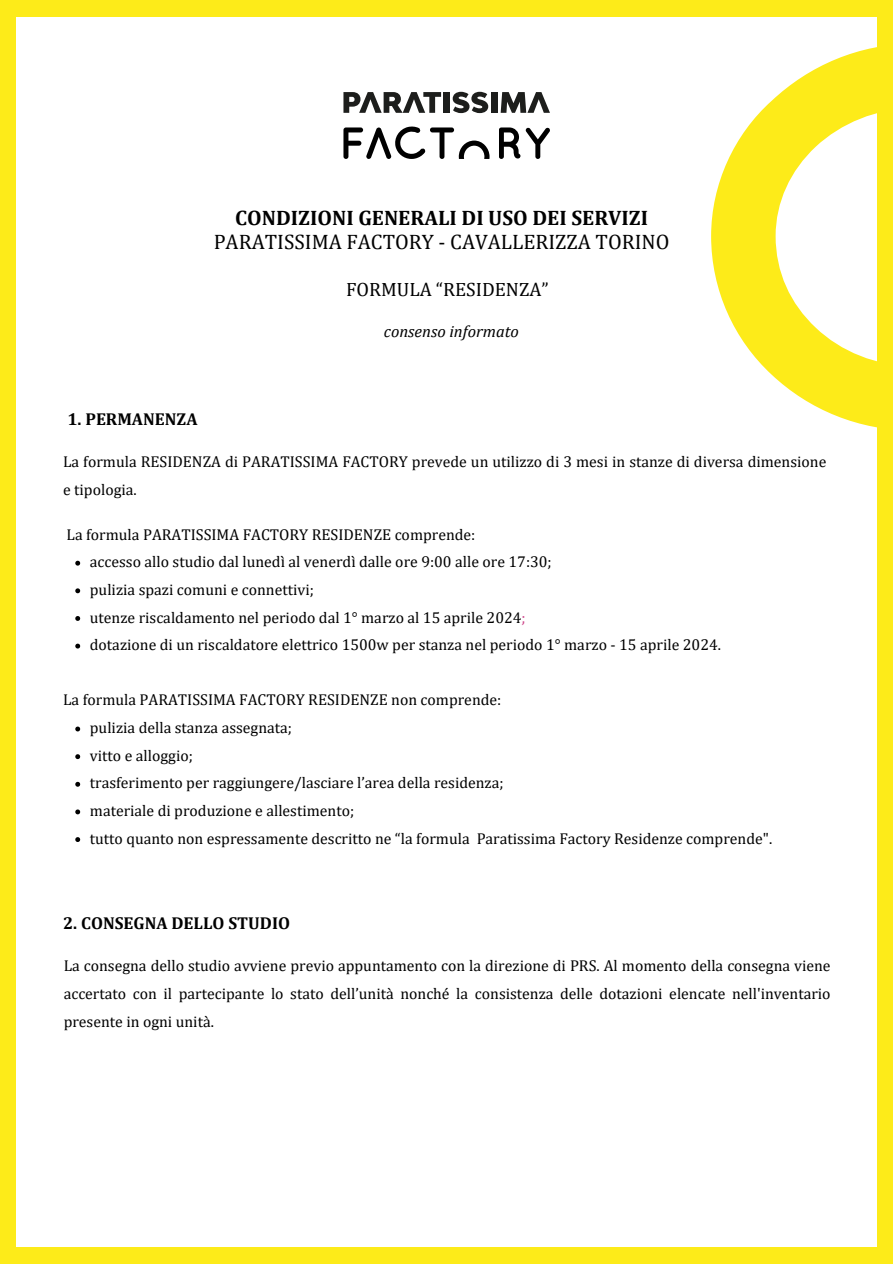
<style>
.page{position:relative;width:893px;height:1264px;background:#fff}
.page>*{position:absolute;margin:0;border:0;box-sizing:border-box;transform-origin:0 0}
.t1{font:21px/24.8px "Cambria";color:#000;text-align:center}
.t2{font:19.35px "Cambria";color:#000}
.t3{font:700 17.25px "Cambria";color:#000}
.t4{font:italic 16.5px "Cambria";color:#000}
.t5{font:15.75px/27.6px "Cambria";color:#000}
.s1{font-weight:700}
.s2{color:#ce468a}
</style>
<div class="page">
<div style="left:0;top:0;width:892px;height:1263px;background:#fdeb19"></div>
<div style="left:17px;top:17px;width:859px;height:1229px;background:#fff"></div>
<svg style="left:711px;top:44px;width:166px;height:386px"></svg>
<svg style="left:75px;top:560px;width:5px;height:5px"></svg>
<svg style="left:75px;top:588px;width:5px;height:5px"></svg>
<svg style="left:75px;top:616px;width:5px;height:5px"></svg>
<svg style="left:75px;top:643px;width:5px;height:5px"></svg>
<svg style="left:75px;top:726px;width:5px;height:5px"></svg>
<svg style="left:75px;top:754px;width:5px;height:5px"></svg>
<svg style="left:75px;top:781px;width:5px;height:5px"></svg>
<svg style="left:75px;top:809px;width:5px;height:5px"></svg>
<svg style="left:75px;top:837px;width:5px;height:5px"></svg>
<svg style="left:343px;top:126px;width:146px;height:33px"></svg>
<svg style="left:499px;top:127px;width:51px;height:32px"></svg>
<div style="left:443px;top:92px;width:6px;height:21px;background:#1d1e1c"></div>
<svg style="left:452px;top:92px;width:36px;height:21px"></svg>
<div style="left:491px;top:92px;width:6px;height:21px;background:#1d1e1c"></div>
<svg style="left:343px;top:92px;width:98px;height:21px"></svg>
<svg style="left:500px;top:92px;width:50px;height:21px"></svg>
<p class="t1" style="left:214px;top:204px;width:457px"><span class="s1">CONDIZIONI GENERALI DI USO DEI SERVIZI<br></span>PARATISSIMA FACTORY - CAVALLERIZZA TORINO</p>
<p class="t2" style="left:346px;top:277px;width:204px">FORMULA “RESIDENZA”</p>
<p class="t4" style="left:384px;top:321px;width:136px">consenso informato</p>
<p class="t3" style="left:67px;top:408px;width:132px">1. PERMANENZA</p>
<p class="t5" style="left:63px;top:448px;width:764px">La formula RESIDENZA di PARATISSIMA FACTORY prevede un utilizzo di 3 mesi in stanze di diversa dimensione e tipologia.</p>
<p class="t5" style="left:67px;top:520px;width:410px">La formula PARATISSIMA FACTORY RESIDENZE comprende:</p>
<p class="t5" style="left:90px;top:547px;width:463px">accesso allo studio dal lunedì al venerdì dalle ore 9:00 alle ore 17:30;</p>
<p class="t5" style="left:90px;top:575px;width:225px">pulizia spazi comuni e connettivi;</p>
<p class="t5" style="left:90px;top:603px;width:437px">utenze riscaldamento nel periodo dal 1° marzo al 15 aprile 2024<span class="s2">;</span></p>
<p class="t5" style="left:90px;top:630px;width:632px">dotazione di un riscaldatore elettrico 1500w per stanza nel periodo 1° marzo - 15 aprile 2024.</p>
<p class="t5" style="left:63px;top:686px;width:439px">La formula PARATISSIMA FACTORY RESIDENZE non comprende:</p>
<p class="t5" style="left:90px;top:713px;width:204px">pulizia della stanza assegnata;</p>
<p class="t5" style="left:90px;top:741px;width:104px">vitto e alloggio;</p>
<p class="t5" style="left:90px;top:768px;width:415px">trasferimento per raggiungere/lasciare l’area della residenza;</p>
<p class="t5" style="left:90px;top:796px;width:266px">materiale di produzione e allestimento;</p>
<p class="t5" style="left:90px;top:824px;width:683px">tutto quanto non espressamente descritto ne “la formula Paratissima Factory Residenze comprende".</p>
<p class="t3" style="left:63px;top:912px;width:228px">2. CONSEGNA DELLO STUDIO</p>
<p class="t5" style="left:64px;top:951px;width:768px;text-align:justify">La consegna dello studio avviene previo appuntamento con la direzione di PRS. Al momento della consegna viene accertato con il partecipante lo stato dell’unità nonché la consistenza delle dotazioni elencate nell'inventario presente in ogni unità.</p>
</div>
